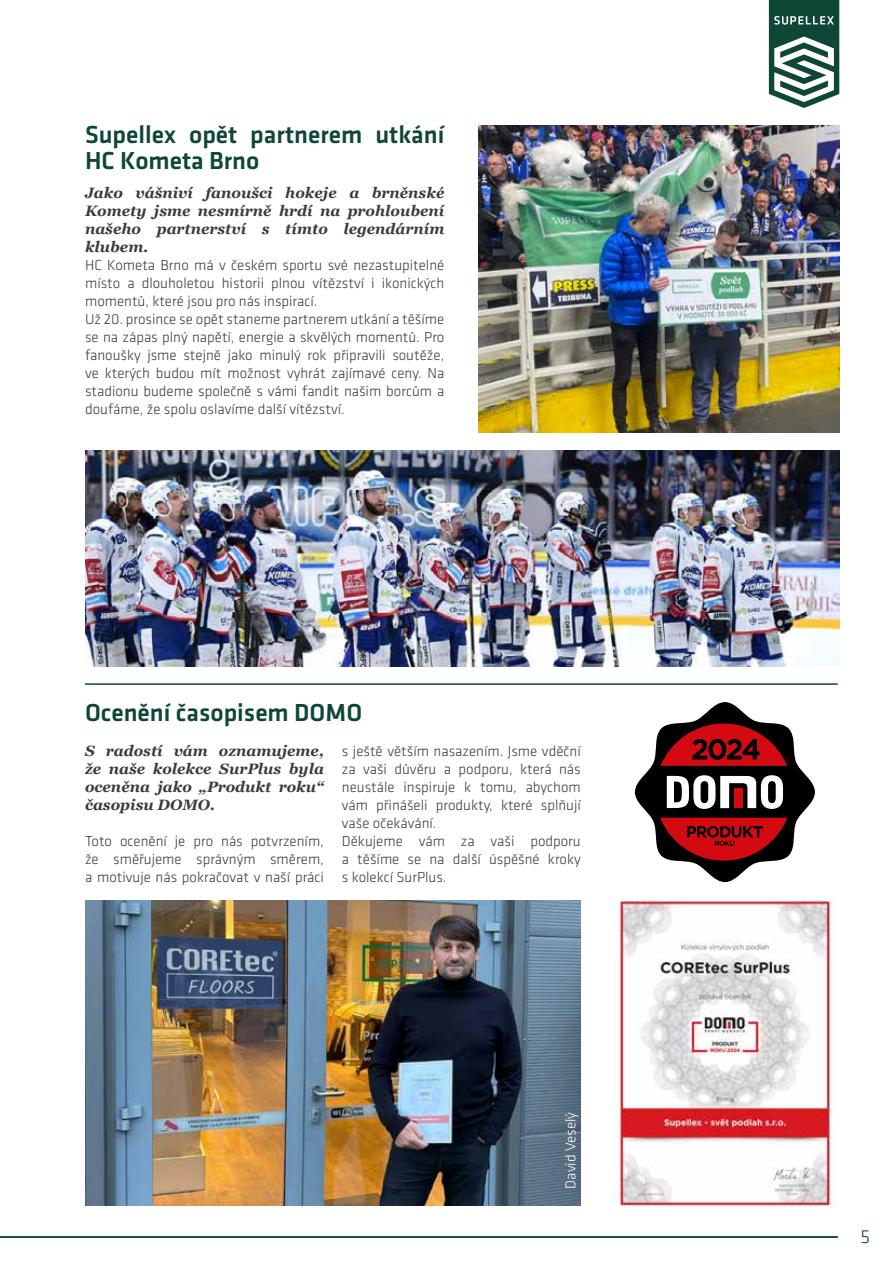
<style>
.page{position:relative;width:893px;height:1263px;background:#fff}
.page>*{position:absolute;margin:0;border:0;box-sizing:border-box;transform-origin:0 0}
.t1{font:500 25.5px/25.5px "Klavika";color:#0f4737}
.t2{font:300 19.5px "Klavika";color:#0f4737}
.t3{font:300 15px/18px "Klavika";color:#3c3c3b}
.t4{font:italic 700 15px/18px "Georgia";color:#3c3c3b;text-align:justify}
.t5{font:300 15px "Klavika";color:#fff}
</style>
<div class="page">
<hr style="left:0;top:1236px;width:838px;height:2px;background:#0f4737">
<img style="left:85px;top:900px;width:496px;height:305px">
<img style="left:612px;top:900px;width:225px;height:305px">
<svg style="left:635px;top:702px;width:180px;height:180px"></svg>
<div style="left:734px;top:788px;width:8px;height:20px;background:#d30a11"></div>
<img style="left:85px;top:450px;width:754px;height:216px">
<img style="left:478px;top:126px;width:361px;height:306px">
<hr style="left:85px;top:683px;width:753px;height:2px;background:#0f4737">
<svg style="left:769px;top:0;width:70px;height:108px"></svg>
<h1 class="t1" style="left:85px;top:122px;width:361px">Supellex opět partnerem utkání<br>HC Kometa Brno</h1>
<p class="t4" style="left:85px;top:184px;width:361px">Jako vášniví fanoušci hokeje a brněnské Komety jsme nesmírně hrdí na prohloubení našeho partnerství s tímto legendárním klubem.</p>
<p class="t3" style="left:85px;top:256px;width:361px">HC Kometa Brno má v českém sportu své nezastupitelné místo a dlouholetou historii plnou vítězství i ikonických momentů, které jsou pro nás inspirací.<br>Už 20. prosince se opět staneme partnerem utkání a těšíme se na zápas plný napětí, energie a skvělých momentů. Pro fanoušky jsme stejně jako minulý rok připravili soutěže, ve kterých budou mít možnost vyhrát zajímavé ceny. Na stadionu budeme společně s vámi fandit našim borcům a doufáme, že spolu oslavíme další vítězství.</p>
<h1 class="t1" style="left:85px;top:700px;width:279px">Ocenění časopisem DOMO</h1>
<p class="t4" style="left:85px;top:742px;width:240px">S radostí vám oznamujeme, že naše kolekce SurPlus byla oceněna jako „Produkt roku“ časopisu DOMO.</p>
<p class="t3" style="left:85px;top:832px;width:240px;text-align:justify">Toto ocenění je pro nás potvrzením, že směřujeme správným směrem, a motivuje nás pokračovat v naší práci</p>
<p class="t3" style="left:342px;top:742px;width:240px">s ještě větším nasazením. Jsme vděční za vaši důvěru a podporu, která nás neustále inspiruje k tomu, abychom vám přinášeli produkty, které splňují vaše očekávání.<br>Děkujeme vám za vaši podporu a těšíme se na další úspěšné kroky s kolekcí SurPlus.</p>
<p class="t5" style="left:562px;top:1188px;width:78px;rotate:-90deg">David Veselý</p>
<h2 class="t2" style="left:860px;top:1225px;width:11px">5</h2>
</div>
